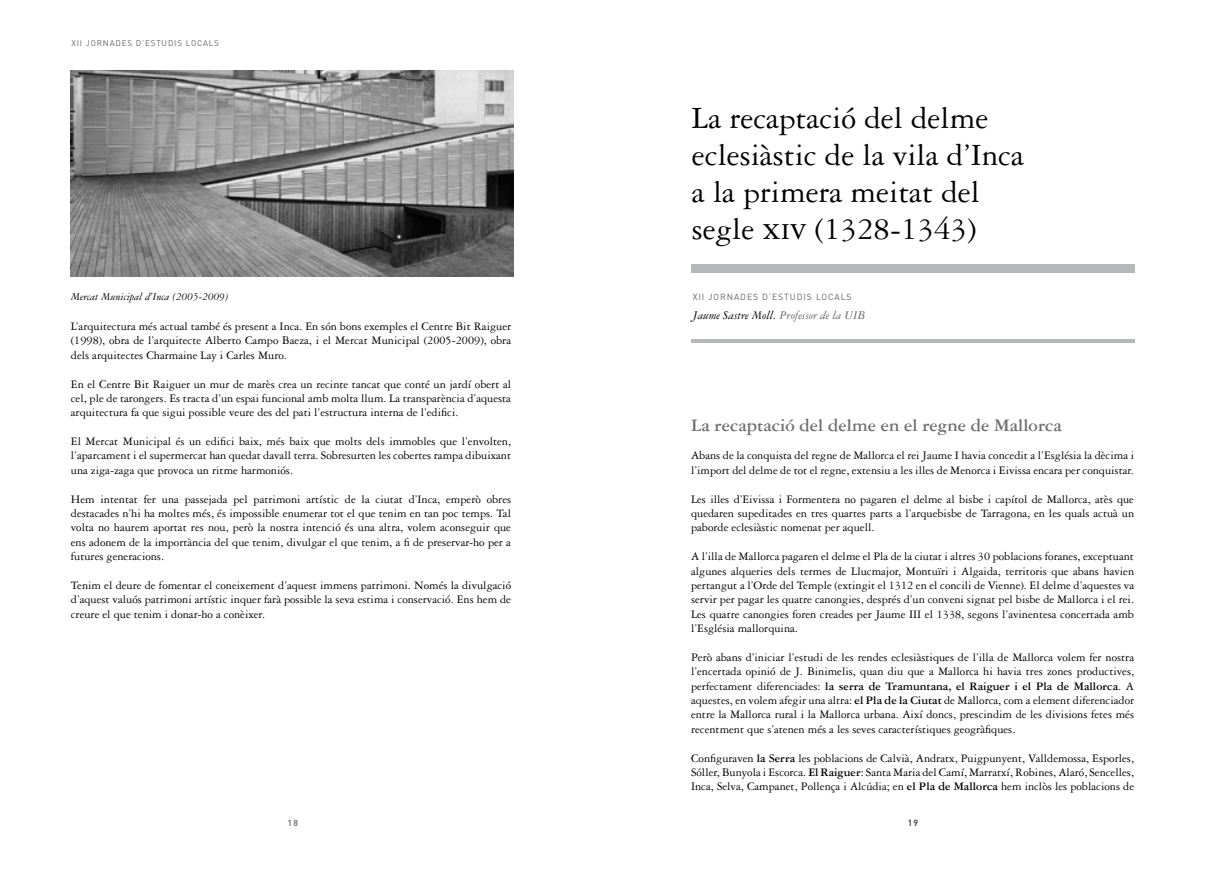
<style>
.page{position:relative;width:1205px;height:869px;background:#fff}
.page>*{position:absolute;margin:0;border:0;box-sizing:border-box;transform-origin:0 0}
.t1{font:33px/36.9px "Garamond Three";color:#000}
.t2{font:700 18.75px "Garamond Three";color:#6d6e71}
.t3{font:italic 12.5px "Garamond Three";color:#000}
.t4{font:12.25px/14.4px "Garamond Three";color:#000;text-align:justify}
.t5{font:italic 11.25px "Garamond Three";color:#000}
.t6{font:8.75px "DIN";letter-spacing:.1em;color:#636466}
.t7{font:500 8.75px "DIN";color:#636466}
.t8{font:8.12px "DIN";letter-spacing:.1em;color:#636466}
.s1{font-family:"Garamond Three SC"}
.s2{color:#616264}
.s3{font-weight:700}
</style>
<div class="page">
<img style="left:71px;top:71px;width:443px;height:205px">
<div style="left:691px;top:264px;width:443px;height:9px;background:#b6b8ba"></div>
<hr style="left:691px;top:339px;width:443px;height:4px;background:#b6b8ba">
<p class="t8" style="left:71px;top:38px;width:149px">XII JORNADES D’ESTUDIS LOCALS</p>
<p class="t5" style="left:71px;top:290px;width:159px">Mercat Municipal d’Inca (2005-2009)</p>
<p class="t4" style="left:71px;top:319px;width:442px">L’arquitectura més actual també és present a Inca. En són bons exemples el Centre Bit Raiguer (1998), obra de l’arquitecte Alberto Campo Baeza, i el Mercat Municipal (2005-2009), obra dels arquitectes Charmaine Lay i Carles Muro.</p>
<p class="t4" style="left:71px;top:376px;width:442px">En el Centre Bit Raiguer un mur de marès crea un recinte tancat que conté un jardí obert al cel, ple de tarongers. Es tracta d’un espai funcional amb molta llum. La transparència d’aquesta arquitectura fa que sigui possible veure des del pati l’estructura interna de l’edifici.</p>
<p class="t4" style="left:71px;top:434px;width:442px">El Mercat Municipal és un edifici baix, més baix que molts dels immobles que l’envolten, l’aparcament i el supermercat han quedat davall terra. Sobresurten les cobertes rampa dibuixant una ziga-zaga que provoca un ritme harmoniós.</p>
<p class="t4" style="left:71px;top:491px;width:442px">Hem intentat fer una passejada pel patrimoni artístic de la ciutat d’Inca, emperò obres destacades n’hi ha moltes més, és impossible enumerar tot el que tenim en tan poc temps. Tal volta no haurem aportat res nou, però la nostra intenció és una altra, volem aconseguir que ens adonem de la importància del que tenim, divulgar el que tenim, a fi de preservar-ho per a futures generacions.</p>
<p class="t4" style="left:71px;top:577px;width:442px">Tenim el deure de fomentar el coneixement d’aquest immens patrimoni. Només la divulgació d’aquest valuós patrimoni artístic inquer farà possible la seva estima i conservació. Ens hem de creure el que tenim i donar-ho a conèixer.</p>
<p class="t7" style="left:287px;top:816px;width:12px">18</p>
<h1 class="t1" style="left:692px;top:100px;width:333px">La recaptació del delme eclesiàstic de la vila d’Inca a la primera meitat del segle <span class="s1">xiv</span> (1328-1343)</h1>
<p class="t6" style="left:693px;top:291px;width:160px">XII JORNADES D’ESTUDIS LOCALS</p>
<p class="t3" style="left:693px;top:309px;width:174px">Jaume Sastre Moll. <span class="s2">Professor de la UIB</span></p>
<h2 class="t2" style="left:691px;top:414px;width:372px">La recaptació del delme en el regne de Mallorca</h2>
<p class="t4" style="left:691px;top:448px;width:444px">Abans de la conquista del regne de Mallorca el rei Jaume I havia concedit a l’Església la dècima i l’import del delme de tot el regne, extensiu a les illes de Menorca i Eivissa encara per conquistar.</p>
<p class="t4" style="left:691px;top:491px;width:444px">Les illes d’Eivissa i Formentera no pagaren el delme al bisbe i capítol de Mallorca, atès que quedaren supeditades en tres quartes parts a l’arquebisbe de Tarragona, en les quals actuà un paborde eclesiàstic nomenat per aquell.</p>
<p class="t4" style="left:691px;top:549px;width:444px">A l’illa de Mallorca pagaren el delme el Pla de la ciutat i altres 30 poblacions foranes, exceptuant algunes alqueries dels termes de Llucmajor, Montuïri i Algaida, territoris que abans havien pertangut a l’Orde del Temple (extingit el 1312 en el concili de Vienne). El delme d’aquestes va servir per pagar les quatre canongies, després d’un conveni signat pel bisbe de Mallorca i el rei.<br>Les quatre canongies foren creades per Jaume III el 1338, segons l’avinentesa concertada amb l’Església mallorquina.</p>
<p class="t4" style="left:691px;top:649px;width:444px">Però abans d’iniciar l’estudi de les rendes eclesiàstiques de l’illa de Mallorca volem fer nostra l’encertada opinió de J. Binimelis, quan diu que a Mallorca hi havia tres zones productives, perfectament diferenciades: <span class="s3">la serra de Tramuntana, el Raiguer i el Pla de Mallorca</span>. A aquestes, en volem afegir una altra: <span class="s3">el Pla de la Ciutat</span> de Mallorca, com a element diferenciador entre la Mallorca rural i la Mallorca urbana. Així doncs, prescindim de les divisions fetes més recentment que s’atenen més a les seves característiques geogràfiques.</p>
<p class="t4" style="left:691px;top:750px;width:444px">Configuraven <span class="s3">la Serra</span> les poblacions de Calvià, Andratx, Puigpunyent, Valldemossa, Esporles, Sóller, Bunyola i Escorca. <span class="s3">El Raiguer</span>: Santa Maria del Camí, Marratxí, Robines, Alaró, Sencelles, Inca, Selva, Campanet, Pollença i Alcúdia; en <span class="s3">el Pla de Mallorca</span> hem inclòs les poblacions de</p>
<p class="t7" style="left:908px;top:816px;width:12px">19</p>
</div>
